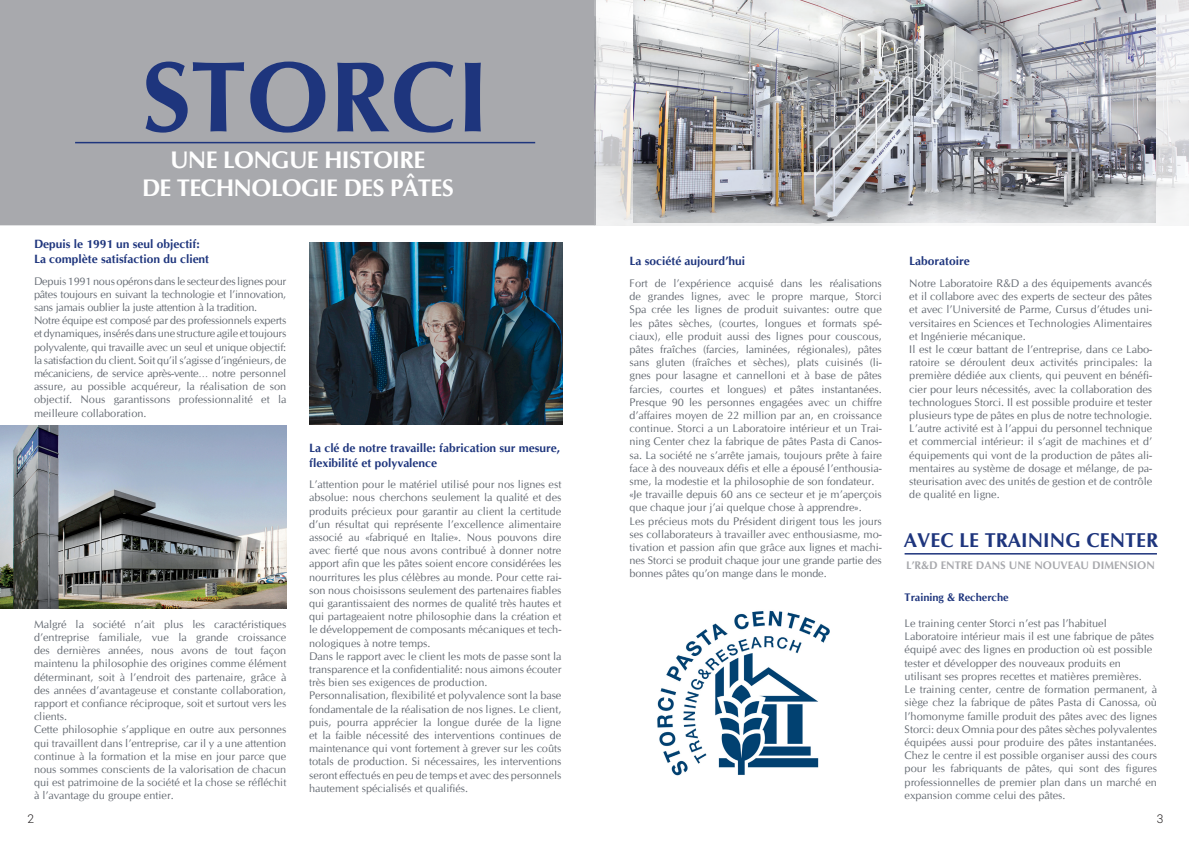
<style>
.page{position:relative;width:1191px;height:842px;background:#fff}
.page>*{position:absolute;margin:0;border:0;box-sizing:border-box;transform-origin:0 0}
.t1{font:700 100px "CG Omega";color:#1e357d}
.t2{font:700 24px/28.8px "CG Omega";letter-spacing:-.03em;color:#fff;text-align:center}
.t3{font:700 20px "CG Omega";color:#1e357d}
.t4{font:700 12px/14.4px "CG Omega";color:#1e357d}
.t5{font:300 12px "Roboto";color:#231f20}
.t6{font:11px/13.2px "CG Omega";color:#666c74}
.t7{font:11px/13.2px "CG Omega";letter-spacing:-.02em;color:#666c74}
.t8{font:700 11px "CG Omega";color:#a8a9ad}
.t9{font:700 11px "CG Omega";color:#1e357d}
</style>
<div class="page">
<div style="left:0;top:0;width:594px;height:225px;background:#a8a9ad"></div>
<img style="left:657px;top:610px;width:173px;height:166px">
<img style="left:594px;top:0;width:594px;height:226px">
<img style="left:634px;top:0;width:521px;height:223px">
<hr style="left:75px;top:142px;width:460px;height:1px;background:#1e357d">
<img style="left:0;top:425px;width:286px;height:184px">
<img style="left:310px;top:243px;width:252px;height:181px">
<hr style="left:904px;top:553px;width:253px;height:1px;background:#1e357d">
<h1 class="t1" style="left:141px;top:37px;width:350px">STORCI</h1>
<h2 class="t2" style="left:142px;top:145px;width:313px">UNE LONGUE HISTOIRE<br>DE TECHNOLOGIE DES PÂTES</h2>
<p class="t4" style="left:34px;top:237px;width:177px">Depuis le 1991 un seul objectif:<br>La complète satisfaction du client</p>
<p class="t7" style="left:34px;top:274px;width:254px">Depuis 1991 nous opérons dans le secteur des lignes pour pâtes toujours en suivant la technologie et l’innovation, sans jamais oublier la juste attention à la tradition.<br>Notre équipe est composé par des professionnels experts et dynamiques, insérés dans une structure agile et toujours polyvalente, qui travaille avec un seul et unique objectif: la satisfaction du client. Soit qu’il s’agisse d’ingénieurs, de mécaniciens, de service après-vente… notre personnel assure, au possible acquéreur, la réalisation de son objectif. Nous garantissons professionnalité et la meilleure collaboration.</p>
<p class="t6" style="left:34px;top:617px;width:254px">Malgré la société n’ait plus les caractéristiques d’entreprise familiale, vue la grande croissance des dernières années, nous avons de tout façon maintenu la philosophie des origines comme élément déterminant, soit à l’endroit des partenaire, grâce à des années d’avantageuse et constante collaboration, rapport et confiance réciproque, soit et surtout vers les clients.<br>Cette philosophie s’applique en outre aux personnes qui travaillent dans l’entreprise, car il y a une attention continue à la formation et la mise en jour parce que nous sommes conscients de la valorisation de chacun qui est patrimoine de la société et la chose se réfléchit à l’avantage du groupe entier.</p>
<p class="t4" style="left:309px;top:441px;width:252px">La clé de notre travaille: fabrication sur mesure, flexibilité et polyvalence</p>
<p class="t6" style="left:309px;top:478px;width:254px">L’attention pour le matériel utilisé pour nos lignes est absolue: nous cherchons seulement la qualité et des produits précieux pour garantir au client la certitude d’un résultat qui représente l’excellence alimentaire associé au «fabriqué en Italie». Nous pouvons dire avec fierté que nous avons contribué à donner notre apport afin que les pâtes soient encore considérées les nourritures les plus célèbres au monde. Pour cette rai&shy;son nous choisissons seulement des partenaires fiables qui garantissaient des normes de qualité très hautes et qui partageaient notre philosophie dans la création et le développement de composants mécaniques et tech&shy;nologiques à notre temps.<br>Dans le rapport avec le client les mots de passe sont la transparence et la confidentialité: nous aimons écouter très bien ses exigences de production.<br>Personnalisation, flexibilité et polyvalence sont la base fondamentale de la réalisation de nos lignes. Le client, puis, pourra apprécier la longue durée de la ligne et la faible nécessité des interventions continues de maintenance qui vont fortement à grever sur les coûts totals de production. Si nécessaires, les interventions seront effectués en peu de temps et avec des personnels hautement spécialisés et qualifiés.</p>
<p class="t4" style="left:629px;top:254px;width:117px">La société aujourd’hui</p>
<p class="t6" style="left:629px;top:277px;width:254px">Fort de l’expérience acquisé dans les réalisations de grandes lignes, avec le propre marque, Storci Spa crée les lignes de produit suivantes: outre que les pâtes sèches, (courtes, longues et formats spé&shy;ciaux), elle produit aussi des lignes pour couscous, pâtes fraîches (farcies, laminées, régionales), pâtes sans gluten (fraîches et sèches), plats cuisinés (li&shy;gnes pour lasagne et cannelloni et à base de pâtes farcies, courtes et longues) et pâtes instantanées.<br>Presque 90 les personnes engagées avec un chiffre d’affaires moyen de 22 million par an, en croissance continue. Storci a un Laboratoire intérieur et un Trai&shy;ning Center chez la fabrique de pâtes Pasta di Canos&shy;sa. La société ne s’arrête jamais, toujours prête à faire face à des nouveaux défis et elle a épousé l’enthousia&shy;sme, la modestie et la philosophie de son fondateur. «Je travaille depuis 60 ans ce secteur et je m’aperçois que chaque jour j’ai quelque chose à apprendre».<br>Les précieus mots du Président dirigent tous les jours ses collaborateurs à travailler avec enthousiasme, mo&shy;tivation et passion afin que grâce aux lignes et machi&shy;nes Storci se produit chaque jour une grande partie des bonnes pâtes qu’on mange dans le monde.</p>
<p class="t4" style="left:909px;top:254px;width:62px">Laboratoire</p>
<p class="t6" style="left:909px;top:277px;width:244px">Notre Laboratoire R&amp;D a des équipements avancés et il collabore avec des experts de secteur des pâtes et avec l’Université de Parme, Cursus d’études uni&shy;versitaires en Sciences et Technologies Alimentaires et Ingénierie mécanique.<br>Il est le cœur battant de l’entreprise, dans ce Labo&shy;ratoire se déroulent deux activités principales: la première dédiée aux clients, qui peuvent en bénéfi&shy;cier pour leurs nécessités, avec la collaboration des technologues Storci. Il est possible produire et tester plusieurs type de pâtes en plus de notre technologie.<br>L’autre activité est à l’appui du personnel technique et commercial intérieur: il s’agit de machines et d’ équipements qui vont de la production de pâtes ali&shy;mentaires au système de dosage et mélange, de pa&shy;steurisation avec des unités de gestion et de contrôle de qualité en ligne.</p>
<h3 class="t3" style="left:904px;top:528px;width:256px">AVEC LE TRAINING CENTER</h3>
<p class="t8" style="left:906px;top:558px;width:250px">L’R&amp;D ENTRE DANS UNE NOUVEAU DIMENSION</p>
<p class="t9" style="left:904px;top:590px;width:106px">Training &amp; Recherche</p>
<p class="t6" style="left:904px;top:617px;width:254px">Le training center Storci n’est pas l’habituel Laboratoire intérieur mais il est une fabrique de pâtes équipé avec des lignes en production où est possible tester et développer des nouveaux produits en utilisant ses propres recettes et matières premières.<br>Le training center, centre de formation permanent, à siège chez la fabrique de pâtes Pasta di Canossa, où l’homonyme famille produit des pâtes avec des lignes Storci: deux Omnia pour des pâtes sèches polyvalentes équipées aussi pour produire des pâtes instantanées.<br>Chez le centre il est possible organiser aussi des cours pour les fabriquants de pâtes, qui sont des figures professionnelles de premier plan dans un marché en expansion comme celui des pâtes.</p>
<p class="t5" style="left:27px;top:810px;width:8px">2</p>
<p class="t5" style="left:1157px;top:810px;width:8px">3</p>
</div>
